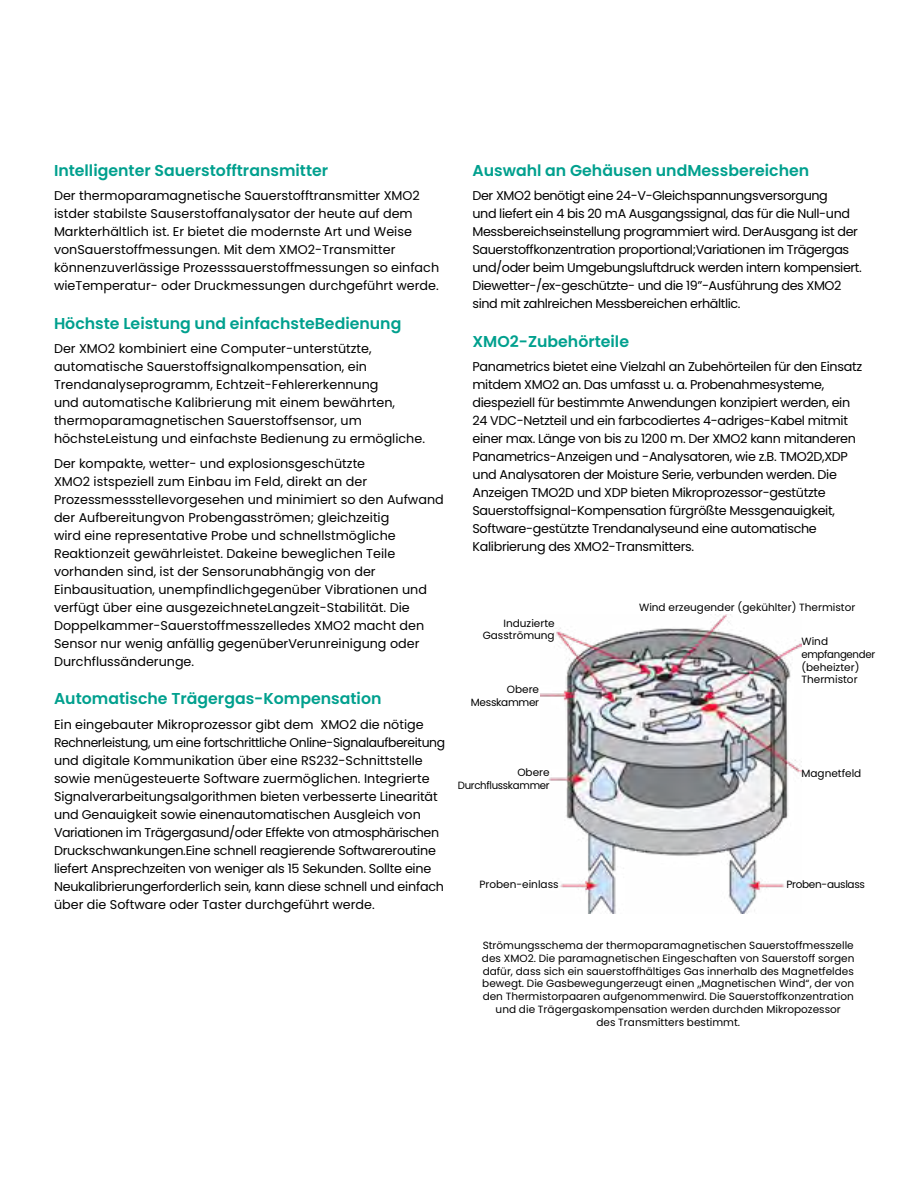
<style>
.page{position:relative;width:918px;height:1188px;background:#fff}
.page>*{position:absolute;margin:0;border:0;box-sizing:border-box;transform-origin:0 0}
.t1{font:600 15.75px "Poppins";color:#00a08e}
.t2{font:12.75px/18px "Poppins";color:#000}
.t3{font:12.75px/18px "Poppins";letter-spacing:-.025em;color:#000}
.t4{font:12.75px/18px "Poppins";letter-spacing:-.03em;color:#000}
.t5{font:10.5px/12.8px "Poppins";color:#000;text-align:center}
.t6{font:10.5px/12.8px "Poppins";letter-spacing:-.03em;color:#000;text-align:right}
</style>
<div class="page">
<img style="left:541px;top:614px;width:260px;height:299px">
<p class="t1" style="left:54px;top:161px;width:276px">Intelligenter Sauerstofftransmitter</p>
<p class="t2" style="left:54px;top:187px;width:387px">Der thermoparamagnetische Sauerstofftransmitter XMO2 istder stabilste Sauserstoffanalysator der heute auf dem Markterhältlich ist. Er bietet die modernste Art und Weise vonSauerstoffmessungen. Mit dem XMO2-Transmitter könnenzuverlässige Prozesssauerstoffmessungen so einfach wieTemperatur- oder Druckmessungen durchgeführt werde.</p>
<p class="t1" style="left:54px;top:314px;width:349px">Höchste Leistung und einfachsteBedienung</p>
<p class="t2" style="left:54px;top:340px;width:373px">Der XMO2 kombiniert eine Computer-unterstützte, automatische Sauerstoffsignalkompensation, ein Trendanalyseprogramm, Echtzeit-Fehlererkennung<br>und automatische Kalibrierung mit einem bewährten, thermoparamagnetischen Sauerstoffsensor, um höchsteLeistung und einfachste Bedienung zu ermögliche.</p>
<p class="t2" style="left:54px;top:455px;width:391px">Der kompakte, wetter- und explosionsgeschützte<br>XMO2 istspeziell zum Einbau im Feld, direkt an der Prozessmessstellevorgesehen und minimiert so den Aufwand der Aufbereitungvon Probengasströmen; gleichzeitig<br>wird eine representative Probe und schnellstmögliche Reaktionzeit gewährleistet. Dakeine beweglichen Teile vorhanden sind, ist der Sensorunabhängig von der Einbausituation, unempfindlichgegenüber Vibrationen und verfügt über eine ausgezeichneteLangzeit-Stabilität. Die Doppelkammer-Sauerstoffmesszelledes XMO2 macht den Sensor nur wenig anfällig gegenüberVerunreinigung oder Durchflussänderunge.</p>
<p class="t1" style="left:54px;top:690px;width:329px">Automatische Trägergas-Kompensation</p>
<p class="t2" style="left:54px;top:716px;width:393px">Ein eingebauter Mikroprozessor gibt dem XMO2 die nötige Rechnerleistung, um eine fortschrittliche Online-Signalaufbereitung und digitale Kommunikation über eine RS232-Schnittstelle sowie menügesteuerte Software zuermöglichen. Integrierte Signalverarbeitungsalgorithmen bieten verbesserte Linearität und Genauigkeit sowie einenautomatischen Ausgleich von Variationen im Trägergasund/oder Effekte von atmosphärischen Druckschwankungen.Eine schnell reagierende Softwareroutine liefert Ansprechzeiten von weniger als 15 Sekunden. Sollte eine Neukalibrierungerforderlich sein, kann diese schnell und einfach über die Software oder Taster durchgeführt werde.</p>
<p class="t1" style="left:472px;top:161px;width:338px">Auswahl an Gehäusen undMessbereichen</p>
<p class="t4" style="left:472px;top:187px;width:391px">Der XMO2 benötigt eine 24-V-Gleichspannungsversorgung<br>und liefert ein 4 bis 20 mA Ausgangssignal, das für die Null-und Messbereichseinstellung programmiert wird. DerAusgang ist der Sauerstoffkonzentration proportional;Variationen im Trägergas und/oder beim Umgebungsluftdruck werden intern kompensiert.<br>Diewetter-/ex-geschützte- und die 19”-Ausführung des XMO2 sind mit zahlreichen Messbereichen erhältlic.</p>
<p class="t1" style="left:472px;top:332px;width:158px">XMO2-Zubehörteile</p>
<p class="t3" style="left:472px;top:358px;width:391px">Panametrics bietet eine Vielzahl an Zubehörteilen für den Einsatz mitdem XMO2 an. Das umfasst u. a. Probenahmesysteme, diespeziell für bestimmte Anwendungen konzipiert werden, ein 24 VDC-Netzteil und ein farbcodiertes 4-adriges-Kabel mitmit einer max. Länge von bis zu 1200 m. Der XMO2 kann mitanderen Panametrics-Anzeigen und -Analysatoren, wie z.B. TMO2D,XDP und Analysatoren der Moisture Serie, verbunden werden. Die Anzeigen TMO2D und XDP bieten Mikroprozessor-gestützte Sauerstoffsignal-Kompensation fürgrößte Messgenauigkeit, Software-gestützte Trendanalyseund eine automatische Kalibrierung des XMO2-Transmitters.</p>
<p class="t5" style="left:483px;top:617px;width:74px;text-align:right">Induzierte<br>Gasströmung</p>
<p class="t6" style="left:471px;top:683px;width:70px">Obere<br>Messkammer</p>
<p class="t6" style="left:458px;top:766px;width:93px">Obere<br>Durchflusskammer</p>
<p class="t5" style="left:639px;top:601px;width:218px">Wind erzeugender (gekühlter) Thermistor</p>
<p class="t5" style="left:801px;top:635px;width:75px;text-align:left">Wind empfangender (beheizter)<br>Thermistor</p>
<p class="t5" style="left:801px;top:767px;width:61px">Magnetfeld</p>
<p class="t5" style="left:479px;top:878px;width:81px">Proben-einlass</p>
<p class="t6" style="left:786px;top:878px;width:80px">Proben-auslass</p>
<p class="t5" style="left:482px;top:939px;width:374px">Strömungsschema der thermoparamagnetischen Sauerstoffmesszelle des XMO2. Die paramagnetischen Eingeschaften von Sauerstoff sorgen dafür, dass sich ein sauerstoffhältiges Gas innerhalb des Magnetfeldes bewegt. Die Gasbewegungerzeugt einen „Magnetischen Wind“, der von den Thermistorpaaren aufgenommenwird. Die Sauerstoffkonzentration und die Trägergaskompensation werden durchden Mikropozessor<br>des Transmitters bestimmt.</p>
</div>
